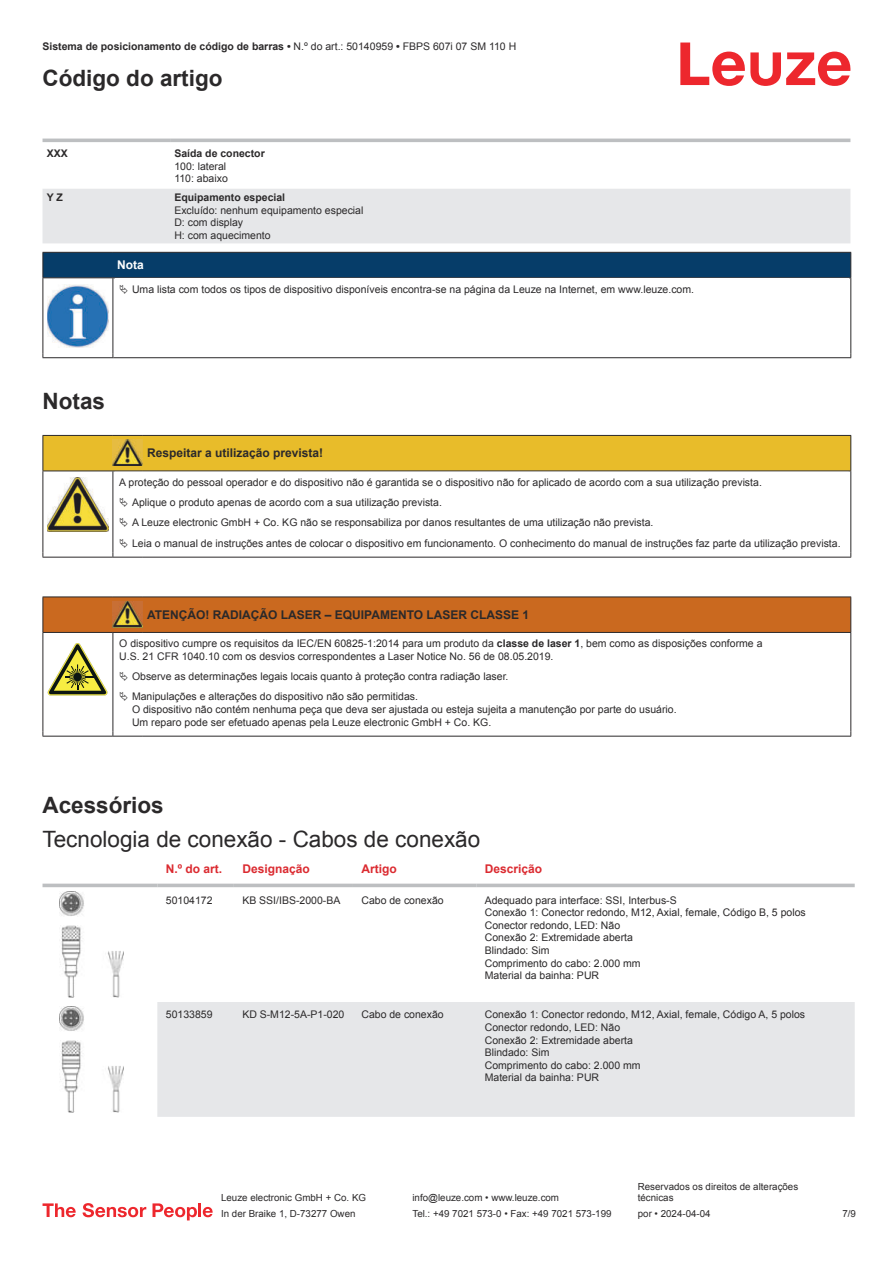
<style>
.page{position:relative;width:893px;height:1263px;background:#fff}
.page>*{position:absolute;margin:0;border:0;box-sizing:border-box;transform-origin:0 0}
.t1{font:22.5px "Arial";color:#2b292a}
.t2{font:700 22.5px "Arial";color:#2b292a}
.t3{font:700 12px "Arial";color:#2b292a}
.t4{font:700 12px "Arial";color:#db2a30}
.t5{font:700 12px "Arial";color:#fff}
.t6{font:10.5px/12.6px "Arial";color:#2b292a}
.t7{font:700 10.5px "Arial";color:#2b292a}
.t8{font:9.75px/11.7px "Arial";color:#2b292a}
.s1{font-weight:400}
.s2{font-weight:700}
</style>
<div class="page">
<svg style="left:680px;top:43px;width:170px;height:43px"></svg>
<svg style="left:43px;top:138px;width:807px;height:1px"></svg>
<div style="left:43px;top:189px;width:807px;height:54px;background:#e6e7e9"></div>
<hr style="left:43px;top:139px;width:127px;height:3px;background:#bdbfc1">
<hr style="left:170px;top:139px;width:680px;height:3px;background:#bdbfc1">
<svg style="left:43px;top:883px;width:812px;height:230px"></svg>
<div style="left:157px;top:1002px;width:698px;height:115px;background:#e6e7e9"></div>
<hr style="left:43px;top:884px;width:114px;height:3px;background:#bdbfc1">
<hr style="left:157px;top:884px;width:77px;height:3px;background:#bdbfc1">
<hr style="left:234px;top:884px;width:119px;height:3px;background:#bdbfc1">
<hr style="left:353px;top:884px;width:123px;height:3px;background:#bdbfc1">
<hr style="left:476px;top:884px;width:379px;height:3px;background:#bdbfc1">
<img style="left:59px;top:891px;width:65px;height:107px">
<img style="left:59px;top:1006px;width:65px;height:106px">
<svg style="left:43px;top:1203px;width:33px;height:14px"></svg>
<svg style="left:83px;top:1203px;width:63px;height:14px"></svg>
<svg style="left:153px;top:1203px;width:44px;height:17px"></svg>
<hr style="left:198px;top:1203px;width:3px;height:14px;background:#ed272d">
<svg style="left:203px;top:1207px;width:10px;height:10px"></svg>
<div style="left:43px;top:252px;width:808px;height:26px;background:#063d69"></div>
<hr style="left:113px;top:277px;width:738px;height:1px;background:#2b292a">
<hr style="left:43px;top:278px;width:1px;height:75px;background:#2b292a">
<hr style="left:113px;top:278px;width:1px;height:75px;background:#2b292a">
<hr style="left:850px;top:278px;width:1px;height:75px;background:#2b292a">
<hr style="left:43px;top:357px;width:70px;height:1px;background:#2b292a">
<hr style="left:113px;top:357px;width:738px;height:1px;background:#2b292a">
<img style="left:47px;top:284px;width:61px;height:63px">
<div style="left:44px;top:436px;width:806px;height:35px;background:#e8bc2a"></div>
<svg style="left:44px;top:472px;width:806px;height:85px"></svg>
<hr style="left:43px;top:435px;width:70px;height:1px;background:#2b292a">
<hr style="left:43px;top:436px;width:1px;height:35px;background:#2b292a">
<hr style="left:43px;top:471px;width:70px;height:1px;background:#2b292a">
<hr style="left:113px;top:435px;width:30px;height:1px;background:#2b292a">
<hr style="left:113px;top:471px;width:30px;height:1px;background:#2b292a">
<hr style="left:143px;top:435px;width:708px;height:1px;background:#2b292a">
<hr style="left:850px;top:436px;width:1px;height:35px;background:#2b292a">
<hr style="left:143px;top:471px;width:708px;height:1px;background:#2b292a">
<hr style="left:43px;top:471px;width:1px;height:82px;background:#2b292a">
<hr style="left:113px;top:471px;width:1px;height:82px;background:#2b292a">
<hr style="left:850px;top:471px;width:1px;height:82px;background:#2b292a">
<hr style="left:43px;top:557px;width:70px;height:1px;background:#2b292a">
<hr style="left:113px;top:557px;width:30px;height:1px;background:#2b292a">
<hr style="left:143px;top:557px;width:708px;height:1px;background:#2b292a">
<img style="left:113px;top:440px;width:30px;height:26px">
<img style="left:47px;top:477px;width:61px;height:54px">
<svg style="left:115px;top:472px;width:734px;height:81px"></svg>
<div style="left:44px;top:597px;width:806px;height:35px;background:#ca691f"></div>
<svg style="left:44px;top:633px;width:806px;height:103px"></svg>
<hr style="left:43px;top:596px;width:70px;height:1px;background:#2b292a">
<hr style="left:43px;top:597px;width:1px;height:35px;background:#2b292a">
<hr style="left:43px;top:632px;width:70px;height:1px;background:#2b292a">
<hr style="left:113px;top:596px;width:30px;height:1px;background:#2b292a">
<hr style="left:113px;top:632px;width:30px;height:1px;background:#2b292a">
<hr style="left:143px;top:596px;width:708px;height:1px;background:#2b292a">
<hr style="left:850px;top:597px;width:1px;height:35px;background:#2b292a">
<hr style="left:143px;top:632px;width:708px;height:1px;background:#2b292a">
<hr style="left:43px;top:633px;width:1px;height:99px;background:#2b292a">
<hr style="left:113px;top:633px;width:1px;height:99px;background:#2b292a">
<hr style="left:850px;top:633px;width:1px;height:99px;background:#2b292a">
<hr style="left:43px;top:736px;width:70px;height:1px;background:#2b292a">
<hr style="left:113px;top:736px;width:30px;height:1px;background:#2b292a">
<hr style="left:143px;top:736px;width:708px;height:1px;background:#2b292a">
<img style="left:113px;top:601px;width:30px;height:26px">
<svg style="left:47px;top:643px;width:60px;height:52px"></svg>
<svg style="left:115px;top:633px;width:734px;height:99px"></svg>
<svg style="left:120px;top:498px;width:8px;height:9px"></svg>
<svg style="left:120px;top:518px;width:8px;height:9px"></svg>
<svg style="left:120px;top:538px;width:8px;height:9px"></svg>
<svg style="left:120px;top:672px;width:8px;height:9px"></svg>
<svg style="left:120px;top:692px;width:8px;height:9px"></svg>
<p class="t7" style="left:43px;top:43px;width:475px">Sistema de posicionamento de código de barras • <span class="s1">N.º do art.: 50140959</span> • <span class="s1">FBPS 607i 07 SM 110 H</span></p>
<h1 class="t2" style="left:43px;top:70px;width:181px">Código do artigo</h1>
<p class="t7" style="left:47px;top:149px;width:23px">XXX</p>
<p class="t7" style="left:174px;top:149px;width:92px">Saída de conector</p>
<p class="t6" style="left:174px;top:161px;width:55px">100: lateral<br>110: abaixo</p>
<p class="t7" style="left:47px;top:193px;width:18px">Y Z</p>
<p class="t7" style="left:174px;top:193px;width:112px">Equipamento especial</p>
<p class="t6" style="left:174px;top:204px;width:191px">Excluído: nenhum equipamento especial<br>D: com display<br>H: com aquecimento</p>
<p class="t5" style="left:117px;top:260px;width:28px">Nota</p>
<p class="t6" style="left:132px;top:284px;width:564px">Uma lista com todos os tipos de dispositivo disponíveis encontra-se na página da Leuze na Internet, em www.leuze.com.</p>
<h1 class="t2" style="left:43px;top:393px;width:64px">Notas</h1>
<p class="t3" style="left:147px;top:449px;width:178px">Respeitar a utilização prevista!</p>
<p class="t6" style="left:132px;top:473px;width:710px;line-height:20.2px;text-indent:-13px">A proteção do pessoal operador e do dispositivo não é garantida se o dispositivo não for aplicado de acordo com a sua utilização prevista.<br>Aplique o produto apenas de acordo com a sua utilização prevista.<br>A Leuze electronic GmbH + Co. KG não se responsabiliza por danos resultantes de uma utilização não prevista.<br>Leia o manual de instruções antes de colocar o dispositivo em funcionamento. O conhecimento do manual de instruções faz parte da utilização prevista.</p>
<p class="t3" style="left:147px;top:610px;width:384px">ATENÇÃO! RADIAÇÃO LASER – EQUIPAMENTO LASER CLASSE 1</p>
<p class="t6" style="left:119px;top:638px;width:645px">O dispositivo cumpre os requisitos da IEC/EN 60825-1:2014 para um produto da <span class="s2">classe de laser 1</span>, bem como as disposições conforme a<br>U.S. 21 CFR 1040.10 com os desvios correspondentes a Laser Notice No. 56 de 08.05.2019.</p>
<p class="t6" style="left:132px;top:667px;width:378px;line-height:20.2px">Observe as determinações legais locais quanto à proteção contra radiação laser.<br>Manipulações e alterações do dispositivo não são permitidas.</p>
<p class="t6" style="left:132px;top:704px;width:546px">O dispositivo não contém nenhuma peça que deva ser ajustada ou esteja sujeita a manutenção por parte do usuário.<br>Um reparo pode ser efetuado apenas pela Leuze electronic GmbH + Co. KG.</p>
<h1 class="t2" style="left:43px;top:796px;width:123px">Acessórios</h1>
<h1 class="t1" style="left:43px;top:830px;width:439px">Tecnologia de conexão - Cabos de conexão</h1>
<p class="t4" style="left:166px;top:864px;width:58px">N.º do art.</p>
<p class="t4" style="left:242px;top:864px;width:69px">Designação</p>
<p class="t4" style="left:361px;top:864px;width:37px">Artigo</p>
<p class="t4" style="left:485px;top:864px;width:59px">Descrição</p>
<p class="t6" style="left:166px;top:895px;width:48px">50104172</p>
<p class="t6" style="left:242px;top:895px;width:100px">KB SSI/IBS-2000-BA</p>
<p class="t6" style="left:361px;top:895px;width:84px">Cabo de conexão</p>
<p class="t6" style="left:485px;top:895px;width:323px">Adequado para interface: SSI, Interbus-S<br>Conexão 1: Conector redondo, M12, Axial, female, Código B, 5 polos Conector redondo, LED: Não<br>Conexão 2: Extremidade aberta<br>Blindado: Sim<br>Comprimento do cabo: 2.000 mm<br>Material da bainha: PUR</p>
<p class="t6" style="left:166px;top:1009px;width:48px">50133859</p>
<p class="t6" style="left:242px;top:1009px;width:104px">KD S-M12-5A-P1- 020</p>
<p class="t6" style="left:361px;top:1009px;width:84px">Cabo de conexão</p>
<p class="t6" style="left:485px;top:1009px;width:322px">Conexão 1: Conector redondo, M12, Axial, female, Código A, 5 polos<br>Conector redondo, LED: Não<br>Conexão 2: Extremidade aberta<br>Blindado: Sim<br>Comprimento do cabo: 2.000 mm<br>Material da bainha: PUR</p>
<p class="t8" style="left:221px;top:1193px;width:146px">Leuze electronic GmbH + Co. KG</p>
<p class="t8" style="left:412px;top:1193px;width:148px">info@leuze.com • www.leuze.com</p>
<p class="t8" style="left:638px;top:1181px;width:162px">Reservados os direitos de alterações técnicas</p>
<p class="t8" style="left:221px;top:1209px;width:136px">In der Braike 1, D-73277 Owen</p>
<p class="t8" style="left:412px;top:1209px;width:201px">Tel.: +49 7021 573-0 • Fax: +49 7021 573-199</p>
<p class="t8" style="left:638px;top:1209px;width:74px">por • 2024-04-04</p>
<p class="t8" style="left:842px;top:1209px;width:15px">7 /9</p>
</div>
